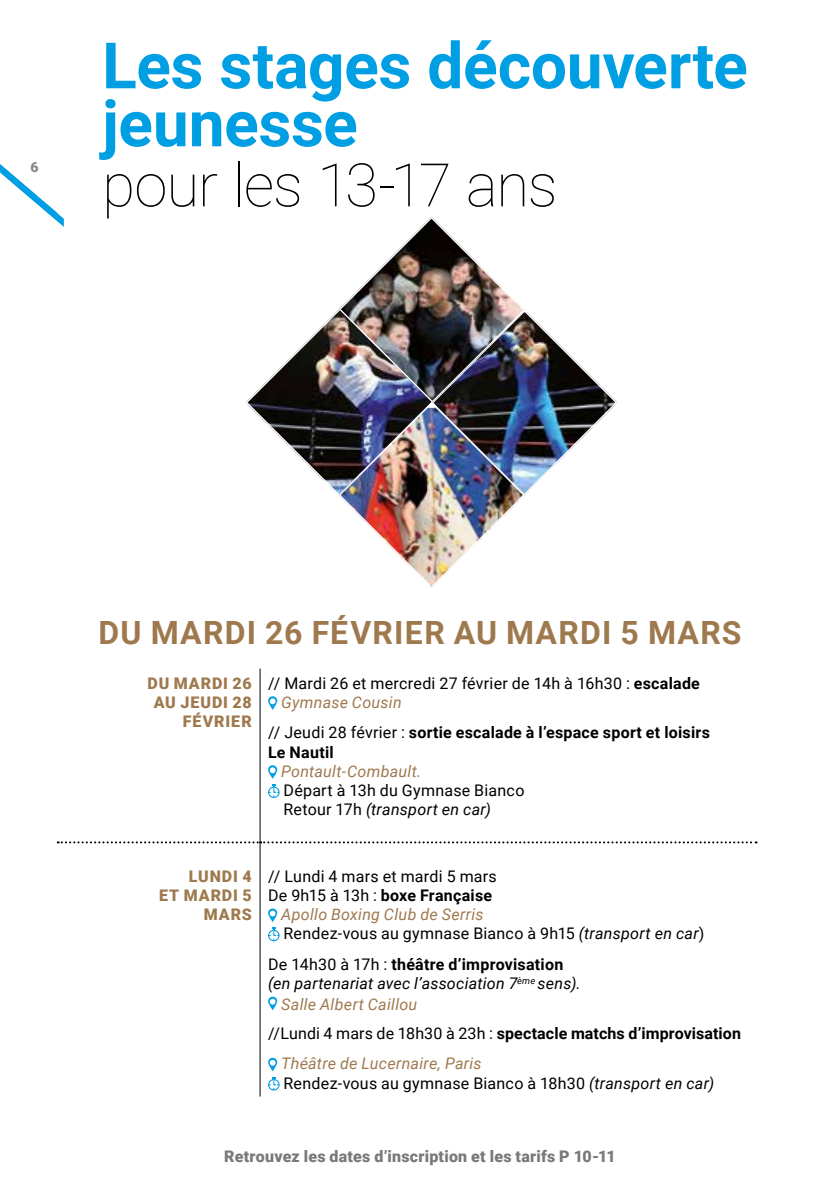
<style>
.page{position:relative;width:840px;height:1191px;background:#fff}
.page>*{position:absolute;margin:0;border:0;box-sizing:border-box;transform-origin:0 0}
.t1{font:700 64px/58px "Roboto";letter-spacing:-.005em;color:#009fe3}
.t2{font:100 60px "Roboto";letter-spacing:-.02em;color:#000}
.t3{font:700 32px "Roboto";letter-spacing:.04em;color:#9f794e}
.t4{font:16px/19.2px "Roboto";letter-spacing:.015em;color:#000}
.t5{font:700 16px/19.2px "Roboto";letter-spacing:.015em;color:#000}
.t6{font:italic 16px/19.2px "Roboto";letter-spacing:.015em;color:#000}
.t7{font:900 16px "Roboto";letter-spacing:.015em;color:#797979}
.t8{font:900 16px/19.2px "Roboto";letter-spacing:.06em;color:#9f794e;text-align:right}
.t9{font:italic 16px "Roboto";letter-spacing:.02em;color:#9f794e}
.t10{font:900 14px "Roboto";color:#878787}
.s1{font-weight:700}
.s2{font-style:italic;color:#9f794e}
.s3{font-weight:400}
.s4{font-style:italic}
.s5{font-style:normal}
.s6{font-weight:700;font-style:normal}
.s7{font-weight:400;font-style:italic;color:#9f794e}
</style>
<div class="page">
<svg style="left:0;top:164px;width:64px;height:63px"></svg>
<img style="left:433px;top:312px;width:184px;height:181px">
<img style="left:245px;top:310px;width:186px;height:184px">
<img style="left:338px;top:217px;width:187px;height:186px">
<img style="left:338px;top:408px;width:186px;height:178px">
<hr style="left:259px;top:668px;width:1px;height:173px;background:#000">
<hr style="left:259px;top:843px;width:1px;height:253px;background:#000">
<svg style="left:58px;top:841px;width:698px;height:2px"></svg>
<svg style="left:268px;top:696px;width:9px;height:14px"></svg>
<div style="left:268px;top:786px;width:11px;height:12px;border:1px solid #009fe3;border-radius:50%"></div>
<svg style="left:268px;top:765px;width:11px;height:32px"></svg>
<div style="left:268px;top:929px;width:11px;height:12px;border:1px solid #009fe3;border-radius:50%"></div>
<svg style="left:268px;top:908px;width:11px;height:32px"></svg>
<svg style="left:268px;top:996px;width:9px;height:14px"></svg>
<svg style="left:268px;top:1057px;width:9px;height:14px"></svg>
<div style="left:268px;top:1079px;width:11px;height:11px;border:1px solid #009fe3;border-radius:50%"></div>
<svg style="left:269px;top:1077px;width:10px;height:12px"></svg>
<p class="t10" style="left:31px;top:157px;width:10px">6</p>
<h1 class="t1" style="left:102px;top:34px;width:646px">Les stages découverte jeunesse</h1>
<h2 class="t2" style="left:102px;top:143px;width:456px">pour les 13-17 ans</h2>
<h3 class="t3" style="left:99px;top:610px;width:644px">DU MARDI 26 FÉVRIER AU MARDI 5 MARS</h3>
<p class="t8" style="left:147px;top:672px;width:106px">DU MARDI 26<br>AU JEUDI 28<br>FÉVRIER</p>
<p class="t4" style="left:281px;top:672px;width:420px;text-indent:-13px">// Mardi 26 et mercredi 27 février de 14h à 16h30 : <span class="s1">escalade<br></span><span class="s2">Gymnase Cousin</span></p>
<p class="t5" style="left:268px;top:722px;width:443px"><span class="s3">// Jeudi 28 février :</span> sortie escalade à l’espace sport et loisirs<br>Le Nautil</p>
<p class="t9" style="left:281px;top:760px;width:141px">Pontault-Combault.</p>
<p class="t4" style="left:283px;top:780px;width:242px">Départ à 13h du Gymnase Bianco<br>Retour 17h <span class="s4">(transport en car)</span></p>
<p class="t8" style="left:159px;top:865px;width:94px">LUNDI 4<br>ET MARDI 5<br>MARS</p>
<p class="t4" style="left:268px;top:865px;width:230px">// Lundi 4 mars et mardi 5 mars</p>
<p class="t5" style="left:268px;top:885px;width:225px"><span class="s3">De 9h15 à 13h :</span> boxe Française</p>
<p class="t9" style="left:281px;top:903px;width:204px">Apollo Boxing Club de Serris</p>
<p class="t4" style="left:283px;top:923px;width:422px">Rendez-vous au gymnase Bianco à 9h15 <span class="s4">(transport en car</span>)</p>
<p class="t6" style="left:268px;top:954px;width:314px"><span class="s5">De 14h30 à 17h :</span> <span class="s6">théâtre d’improvisation </span>(en partenariat avec l’association 7<sup>ème</sup> sens).</p>
<p class="t5" style="left:268px;top:989px;width:474px;line-height:28.6px;text-indent:13px"><span class="s7">Salle Albert Caillou<br></span><span class="s3">//Lundi 4 mars de 18h30 à 23h :</span> spectacle matchs d’improvisation</p>
<p class="t4" style="left:281px;top:1053px;width:434px"><span class="s2">Théâtre de Lucernaire, Paris<br></span>Rendez-vous au gymnase Bianco à 18h30 <span class="s4">(transport en car)</span></p>
<p class="t7" style="left:224px;top:1145px;width:392px">Retrouvez les dates d’inscription et les tarifs P 10-11</p>
</div>
